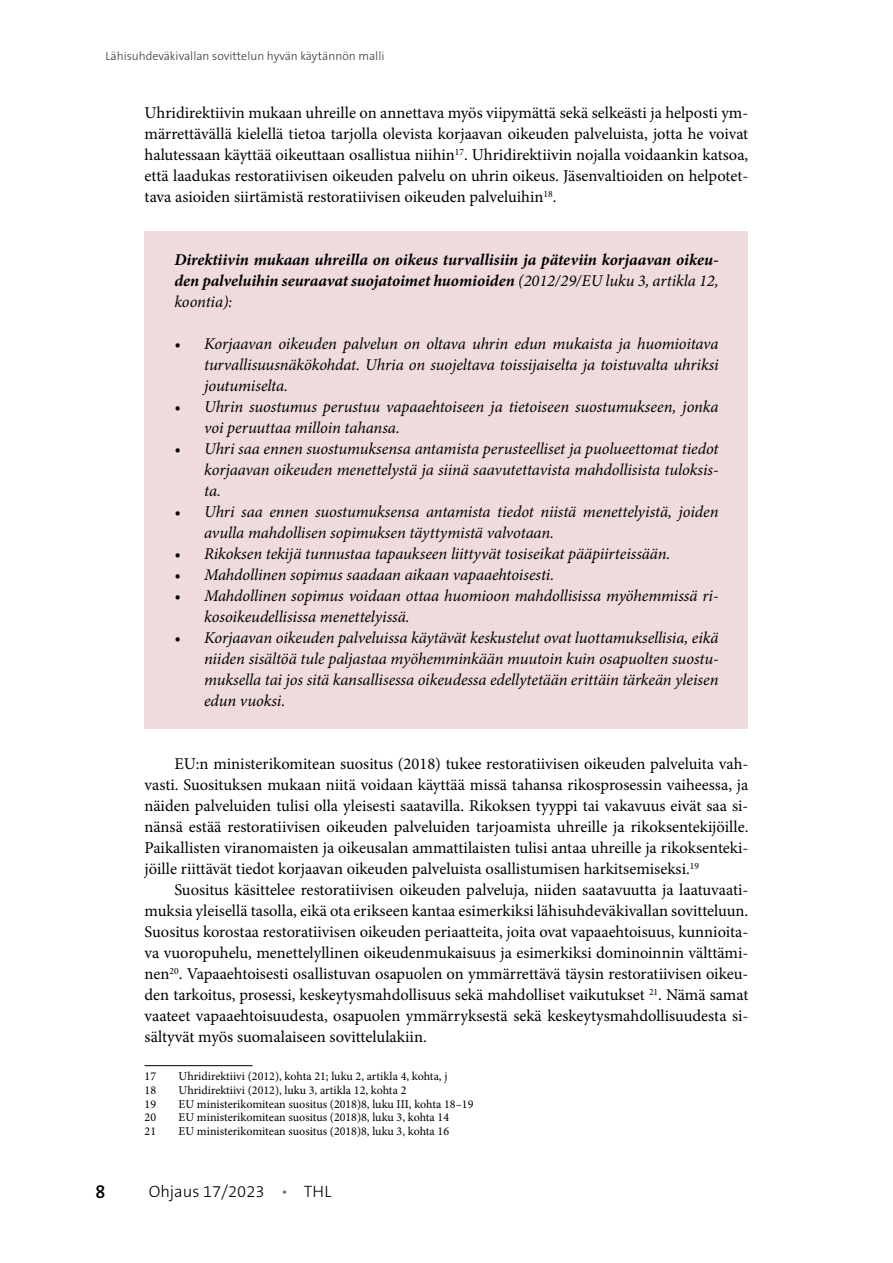
<style>
.page{position:relative;width:893px;height:1263px;background:#fff}
.page>*{position:absolute;margin:0;border:0;box-sizing:border-box;transform-origin:0 0}
.t1{font:600 18px "The Sans Os F";color:#000}
.Leipis{font:16.5px/21px "Minion Pro";color:#000;text-align:justify}
.Leipis_Ekakpl{font:italic 16.5px/21px "Minion Pro";letter-spacing:-.005em;color:#000;text-align:justify}
.Leipis_Ekakpl-2{font:italic 700 16.5px/21px "Minion Pro";letter-spacing:-.005em;color:#000;text-align:justify}
.t2{font:300 16.5px "The Sans B W3";color:#000}
.Alaviite{font:12px "Minion Pro";color:#000}
.t3{font:300 12px "The Sans Os F";color:#383937}
.s1{font-weight:400}
.s2{color:#6f7070}
</style>
<div class="page">
<div style="left:145px;top:231px;width:603px;height:498px;background:#efdbde"></div>
<hr style="left:145px;top:1065px;width:108px;height:1px;background:#000">
<p class="t3" style="left:105px;top:48px;width:281px">Lähisuhdeväkivallan sovittelun hyvän käytännön malli</p>
<p class="Leipis" style="left:145px;top:103px;width:605px">Uhridirektiivin mukaan uhreille on annettava myös viipymättä sekä selkeästi ja helposti ym&shy;märrettävällä kielellä tietoa tarjolla olevista korjaavan oikeuden palveluista, jotta he voivat halutessaan käyttää oikeuttaan osallistua niihin<sup>17</sup>. Uhridirektiivin nojalla voidaankin katsoa, että laadukas restoratiivisen oikeuden palvelu on uhrin oikeus. Jäsenvaltioiden on helpotet&shy;tava asioiden siirtämistä restoratiivisen oikeuden palveluihin<sup>18</sup>.</p>
<p class="Leipis_Ekakpl-2" style="left:174px;top:249px;width:546px">Direktiivin mukaan uhreilla on oikeus turvallisiin ja päteviin korjaavan oikeu&shy;den palveluihin seuraavat suojatoimet huomioiden <span class="s1">(2012/29/EU luku 3, artikla 12, koontia):</span></p>
<p class="Leipis_Ekakpl" style="left:204px;top:333px;width:516px;text-indent:-30px">• Korjaavan oikeuden palvelun on oltava uhrin edun mukaista ja huomioitava turvallisuusnäkökohdat. Uhria on suojeltava toissijaiselta ja toistuvalta uhriksi joutumiselta.</p>
<p class="Leipis_Ekakpl" style="left:204px;top:396px;width:516px;text-indent:-30px">• Uhrin suostumus perustuu vapaaehtoiseen ja tietoiseen suostumukseen, jonka voi peruuttaa milloin tahansa.</p>
<p class="Leipis_Ekakpl" style="left:204px;top:438px;width:516px;text-indent:-30px">• Uhri saa ennen suostumuksensa antamista perusteelliset ja puolueettomat tiedot korjaavan oikeuden menettelystä ja siinä saavutettavista mahdollisista tuloksis&shy;ta.</p>
<p class="Leipis_Ekakpl" style="left:204px;top:501px;width:516px;text-indent:-30px">• Uhri saa ennen suostumuksensa antamista tiedot niistä menettelyistä, joiden avulla mahdollisen sopimuksen täyttymistä valvotaan.</p>
<p class="Leipis_Ekakpl" style="left:174px;top:543px;width:498px">• Rikoksen tekijä tunnustaa tapaukseen liittyvät tosiseikat pääpiirteissään.</p>
<p class="Leipis_Ekakpl" style="left:174px;top:564px;width:381px">• Mahdollinen sopimus saadaan aikaan vapaaehtoisesti.</p>
<p class="Leipis_Ekakpl" style="left:204px;top:585px;width:516px;text-indent:-30px">• Mahdollinen sopimus voidaan ottaa huomioon mahdollisissa myöhemmissä ri&shy;kosoikeudellisissa menettelyissä.</p>
<p class="Leipis_Ekakpl" style="left:204px;top:627px;width:516px;text-indent:-30px">• Korjaavan oikeuden palveluissa käytävät keskustelut ovat luottamuksellisia, eikä niiden sisältöä tule paljastaa myöhemminkään muutoin kuin osapuolten suostu&shy;muksella tai jos sitä kansallisessa oikeudessa edellytetään erittäin tärkeän yleisen edun vuoksi.</p>
<p class="t1" style="left:95px;top:1180px;width:11px">8</p>
<p class="Leipis" style="left:145px;top:754px;width:605px;text-indent:30px">EU:n ministerikomitean suositus (2018) tukee restoratiivisen oikeuden palveluita vah&shy;vasti. Suosituksen mukaan niitä voidaan käyttää missä tahansa rikosprosessin vaiheessa, ja näiden palveluiden tulisi olla yleisesti saatavilla. Rikoksen tyyppi tai vakavuus eivät saa si&shy;nänsä estää restoratiivisen oikeuden palveluiden tarjoamista uhreille ja rikoksentekijöille.<br>Paikallisten viranomaisten ja oikeusalan ammattilaisten tulisi antaa uhreille ja rikoksenteki&shy;jöille riittävät tiedot korjaavan oikeuden palveluista osallistumisen harkitsemiseksi.<sup>19</sup></p>
<p class="Leipis" style="left:145px;top:880px;width:605px;text-indent:30px">Suositus käsittelee restoratiivisen oikeuden palveluja, niiden saatavuutta ja laatuvaati&shy;muksia yleisellä tasolla, eikä ota erikseen kantaa esimerkiksi lähisuhdeväkivallan sovitteluun.<br>Suositus korostaa restoratiivisen oikeuden periaatteita, joita ovat vapaaehtoisuus, kunnioita&shy;va vuoropuhelu, menettelyllinen oikeudenmukaisuus ja esimerkiksi dominoinnin välttämi&shy;nen<sup>20</sup>. Vapaaehtoisesti osallistuvan osapuolen on ymmärrettävä täysin restoratiivisen oikeu&shy;den tarkoitus, prosessi, keskeytysmahdollisuus sekä mahdolliset vaikutukset <sup>21</sup>. Nämä samat vaateet vapaaehtoisuudesta, osapuolen ymmärryksestä sekä keskeytysmahdollisuudesta si&shy;sältyvät myös suomalaiseen sovittelulakiin.</p>
<p class="Alaviite" style="left:145px;top:1068px;width:13px">17</p>
<p class="Alaviite" style="left:179px;top:1068px;width:270px">Uhridirektiivi (2012), kohta 21; luku 2, artikla 4, kohta, j</p>
<p class="Alaviite" style="left:145px;top:1082px;width:13px">18</p>
<p class="Alaviite" style="left:179px;top:1082px;width:229px">Uhridirektiivi (2012), luku 3, artikla 12, kohta 2</p>
<p class="Alaviite" style="left:145px;top:1096px;width:13px">19</p>
<p class="Alaviite" style="left:179px;top:1096px;width:296px">EU ministerikomitean suositus (2018)8, luku III, kohta 18–19</p>
<p class="Alaviite" style="left:145px;top:1109px;width:13px">20</p>
<p class="Alaviite" style="left:179px;top:1109px;width:272px">EU ministerikomitean suositus (2018)8, luku 3, kohta 14</p>
<p class="Alaviite" style="left:145px;top:1123px;width:13px">21</p>
<p class="Alaviite" style="left:179px;top:1123px;width:272px">EU ministerikomitean suositus (2018)8, luku 3, kohta 16</p>
<p class="t2" style="left:149px;top:1180px;width:184px">Ohjaus 17/2023 <span class="s2">•</span> THL</p>
</div>
